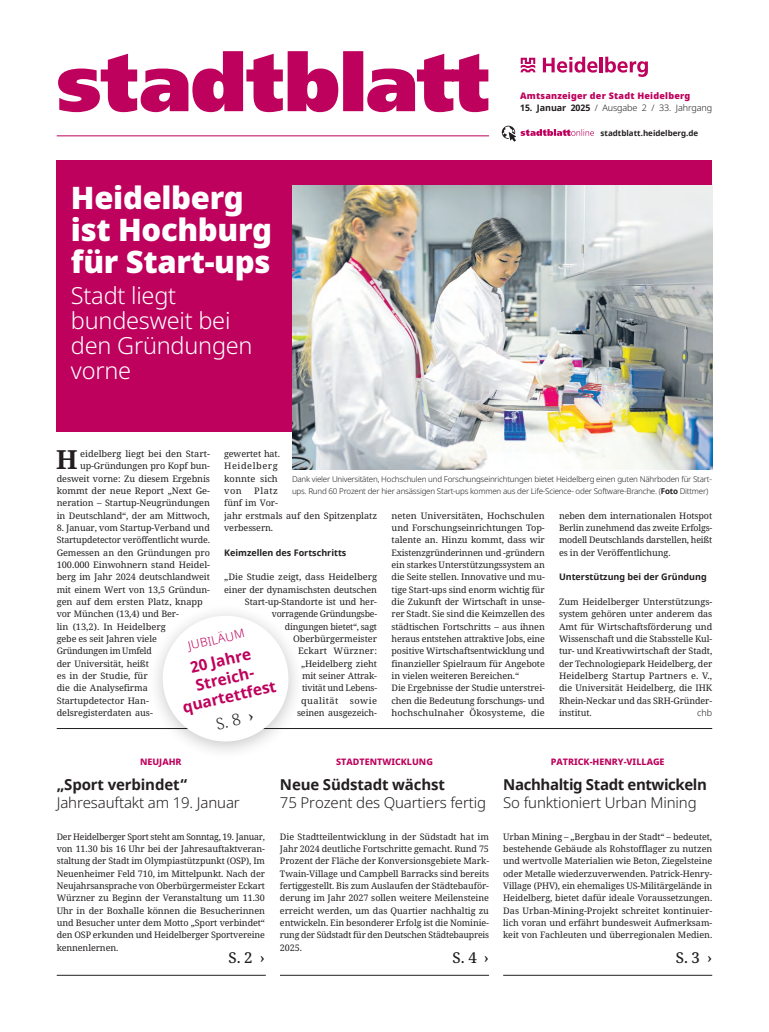
<style>
.page{position:relative;width:769px;height:1032px;background:#fff}
.page>*{position:absolute;margin:0;border:0;box-sizing:border-box;transform-origin:0 0}
.t1{font:900 31px/32px "Noto Sans";letter-spacing:-.01em;color:#fff}
.t2{font:700 26.3px "Noto Serif";color:#231f20}
.t3{font:300 23.5px/25px "Noto Sans";letter-spacing:-.01em;color:#fff}
.t4{font:300 16px "Noto Serif";color:#231f20}
.t5{font:700 15.5px/18.4px "Noto Sans";color:#be015c;text-align:center}
.t6{font:300 15px "Noto Sans";letter-spacing:-.01em;color:#231f20}
.t7{font:700 15px "Noto Sans";letter-spacing:-.01em;color:#231f20}
.t8{font:500 15px "Noto Serif";color:#231f20}
.t9{font:300 12px "Noto Sans";color:#be015c}
.t10{font:9px/12.3px "Noto Serif";letter-spacing:-.01em;color:#231f20;text-align:justify}
.t11{font:700 9px "Noto Sans";color:#231f20}
.t12{font:800 9px "Noto Sans";color:#be015c}
.t13{font:300 9px "Noto Sans";letter-spacing:-.01em;color:#231f20}
.t14{font:900 9px "Noto Sans";letter-spacing:.025em;color:#be015c}
.t15{font:9px "Noto Serif";letter-spacing:.015em;color:#231f20}
.t16{font:9px "Noto Serif";letter-spacing:.045em;color:#231f20}
.t17{font:300 8px/12.3px "Noto Sans";letter-spacing:-.025em;color:#231f20}
.t18{font:700 8px "Noto Sans";color:#231f20}
.s1{font-weight:700}
.s2{font-weight:400}
</style>
<div class="page">
<hr style="left:280px;top:975px;width:209px;height:1px;background:#231f20">
<hr style="left:503px;top:975px;width:208px;height:1px;background:#231f20">
<hr style="left:57px;top:975px;width:209px;height:1px;background:#231f20">
<hr style="left:57px;top:728px;width:654px;height:1px;background:#231f20">
<svg style="left:520px;top:58px;width:15px;height:14px"></svg>
<svg style="left:542px;top:57px;width:55px;height:16px"></svg>
<hr style="left:599px;top:57px;width:3px;height:15px;background:#be015c">
<svg style="left:605px;top:57px;width:42px;height:20px"></svg>
<svg style="left:58px;top:51px;width:430px;height:61px"></svg>
<hr style="left:57px;top:135px;width:432px;height:1px;background:#be015c">
<svg style="left:501px;top:126px;width:92px;height:16px"></svg>
<div style="left:57px;top:161px;width:654px;height:271px;background:#be015c"></div>
<img style="left:292px;top:185px;width:419px;height:284px">
<div style="left:148px;top:604px;width:157px;height:157px;background:#fff"></div>
<svg style="left:156px;top:612px;width:138px;height:136px"></svg>
<p class="t14" style="left:520px;top:89px;width:172px">Amtsanzeiger der Stadt Heidelberg</p>
<p class="t13" style="left:520px;top:102px;width:193px"><span class="s1">15. Januar 2025</span> / Ausgabe 2 / 33. Jahrgang</p>
<h1 class="t1" style="left:71px;top:182px;width:202px">Heidelberg ist Hochburg für Start-ups</h1>
<h3 class="t3" style="left:71px;top:284px;width:183px">Stadt liegt bundesweit bei den Gründungen vorne</h3>
<p class="t18" style="left:600px;top:127px;width:99px">stadtblatt.heidelberg.de</p>
<p class="t10" style="left:57px;top:448px;width:155px;text-align:right">eidelberg liegt bei den Start&shy;up-Gründungen pro Kopf bun&shy;desweit vorne: Zu diesem Ergebnis kommt der neue Report „Next Ge&shy;neration – Startup-Neugründungen in Deutschland“, der am Mittwoch,</p>
<p class="t10" style="left:57px;top:522px;width:155px;text-align:left">8. Januar, vom Startup-Verband und<br>Startupdetector veröffentlicht wurde.<br>Gemessen an den Gründungen pro<br>100.000 Einwohnern stand Heidel&shy;berg im Jahr 2024 deutschlandweit mit einem Wert von 13,5 Gründun&shy;gen auf dem ersten Platz, knapp vor München (13,4) und Ber-<br>lin (13,2). In Heidelberg<br>gebe es seit Jahren viele<br>Gründungen im Umfeld<br>der Universität, heißt<br>es in der Studie, für<br>die die Analysefirma<br>Startupdetector Han&shy;delsregisterdaten aus-</p>
<p class="t10" style="left:224px;top:448px;width:57px;text-align:left">gewertet hat.<br>Heidelberg konnte sich von</p>
<h2 class="t2" style="left:56px;top:441px;width:23px">H</h2>
<p class="t17" style="left:292px;top:473px;width:421px">Dank vieler Universitäten, Hochschulen und Forschungseinrichtungen bietet Heidelberg einen guten Nährboden für Start&shy;ups. Rund 60 Prozent der hier ansässigen Start-ups kommen aus der Life-Science- oder Software-Branche. (<span class="s1">Foto</span> Dittmer)</p>
<p class="t10" style="left:224px;top:485px;width:154px;text-align:left;text-indent:30px">Platz<br>fünf im Vor-<br>jahr erstmals auf den Spitzenplatz verbessern.</p>
<p class="t11" style="left:224px;top:546px;width:124px">Keimzellen des Fortschritts</p>
<p class="t10" style="left:224px;top:571px;width:154px">„Die Studie zeigt, dass Heidelberg</p>
<p class="t10" style="left:224px;top:583px;width:154px">einer der dynamischsten deutschen</p>
<p class="t10" style="left:245px;top:596px;width:133px">Start-up-Standorte ist und her-</p>
<p class="t10" style="left:272px;top:608px;width:106px">vorragende Gründungsbe-</p>
<p class="t10" style="left:285px;top:620px;width:93px">dingungen bietet“, sagt</p>
<p class="t10" style="left:293px;top:633px;width:86px">Oberbürgermeister</p>
<p class="t15" style="left:298px;top:645px;width:80px">Eckart Würzner:</p>
<p class="t10" style="left:301px;top:657px;width:77px">„Heidelberg zieht</p>
<p class="t10" style="left:302px;top:670px;width:77px">mit seiner Attrak-</p>
<p class="t10" style="left:302px;top:682px;width:76px">tivität und Lebens-</p>
<p class="t16" style="left:301px;top:694px;width:39px">qualität</p>
<p class="t10" style="left:391px;top:509px;width:155px;text-align:left">neten Universitäten, Hochschulen und Forschungseinrichtungen Top&shy;talente an. Hinzu kommt, dass wir Existenzgründerinnen und -gründern ein starkes Unterstützungssystem an die Seite stellen. Innovative und mu&shy;tige Start-ups sind enorm wichtig für die Zukunft der Wirtschaft in unse&shy;rer Stadt. Sie sind die Keimzellen des städtischen Fortschritts – aus ihnen heraus entstehen attraktive Jobs, eine positive Wirtschaftsentwicklung und finanzieller Spielraum für Angebote in vielen weiteren Bereichen.“<br>Die Ergebnisse der Studie unterstrei&shy;chen die Bedeutung forschungs- und hochschulnaher Ökosysteme, die</p>
<p class="t10" style="left:558px;top:509px;width:155px">neben dem internationalen Hotspot Berlin zunehmend das zweite Erfolgs&shy;modell Deutschlands darstellen, heißt es in der Veröffentlichung.</p>
<p class="t11" style="left:558px;top:571px;width:149px">Unterstützung bei der Gründung</p>
<p class="t10" style="left:558px;top:596px;width:155px">Zum Heidelberger Unterstützungs&shy;system gehören unter anderem das Amt für Wirtschaftsförderung und Wissenschaft und die Stabsstelle Kul&shy;tur- und Kreativwirtschaft der Stadt, der Technologiepark Heidelberg, der Heidelberg Startup Partners e. V., die Universität Heidelberg, die IHK Rhein-Neckar und das SRH-Gründer&shy;institut.</p>
<h3 class="t9" style="left:186px;top:638px;width:59px;rotate:-13deg">JUBILÄUM</h3>
<h3 class="t5" style="left:172px;top:663px;width:97px;rotate:-13deg">20 Jahre<br>Streich&shy;quartettfest</h3>
<h3 class="t4" style="left:213px;top:713px;width:40px;rotate:-13deg">S. 8 <span class="s2">›</span></h3>
<p class="t10" style="left:297px;top:694px;width:81px;text-align:right">sowie<br>seinen ausgezeich-</p>
<p class="t13" style="left:696px;top:706px;width:17px">chb</p>
<p class="t12" style="left:140px;top:755px;width:43px">NEUJAHR</p>
<h3 class="t7" style="left:57px;top:774px;width:133px">„Sport verbindet“</h3>
<h3 class="t6" style="left:57px;top:792px;width:184px">Jahresauftakt am 19. Januar</h3>
<p class="t10" style="left:57px;top:830px;width:210px">Der Heidelberger Sport steht am Sonntag, 19. Januar, von 11.30 bis 16 Uhr bei der Jahresauftaktveran&shy;staltung der Stadt im Olympiastützpunkt (OSP), Im Neuenheimer Feld 710, im Mittelpunkt. Nach der Neujahrsansprache von Oberbürgermeister Eckart Würzner zu Beginn der Veranstaltung um 11.30<br>Uhr in der Boxhalle können die Besucherinnen und Besucher unter dem Motto „Sport verbindet“ den OSP erkunden und Heidelberger Sportvereine kennenlernen.</p>
<h3 class="t8" style="left:228px;top:947px;width:38px">S. 2 ›</h3>
<p class="t12" style="left:336px;top:755px;width:98px">STADTENTWICKLUNG</p>
<h3 class="t7" style="left:280px;top:774px;width:166px">Neue Südstadt wächst</h3>
<h3 class="t6" style="left:280px;top:792px;width:207px">75 Prozent des Quartiers fertig</h3>
<p class="t10" style="left:280px;top:830px;width:210px">Die Stadtteilentwicklung in der Südstadt hat im Jahr 2024 deutliche Fortschritte gemacht. Rund 75<br>Prozent der Fläche der Konversionsgebiete Mark-Twain-Village und Campbell Barracks sind bereits fertiggestellt. Bis zum Auslaufen der Städtebauför&shy;derung im Jahr 2027 sollen weitere Meilensteine erreicht werden, um das Quartier nachhaltig zu entwickeln. Ein besonderer Erfolg ist die Nominie&shy;rung der Südstadt für den Deutschen Städtebaupreis 2025.</p>
<h3 class="t8" style="left:452px;top:947px;width:38px">S. 4 ›</h3>
<p class="t12" style="left:550px;top:755px;width:115px">PATRICK-HENRY-VILLAGE</p>
<h3 class="t7" style="left:503px;top:774px;width:205px">Nachhaltig Stadt entwickeln</h3>
<h3 class="t6" style="left:503px;top:792px;width:195px">So funktioniert Urban Mining</h3>
<p class="t10" style="left:503px;top:830px;width:210px">Urban Mining – „Bergbau in der Stadt“ – bedeutet, bestehende Gebäude als Rohstofflager zu nutzen und wertvolle Materialien wie Beton, Ziegelsteine oder Metalle wiederzuverwenden. Patrick-Henry-Village (PHV), ein ehemaliges US-Militärgelände in Heidelberg, bietet dafür ideale Voraussetzungen.<br>Das Urban-Mining-Projekt schreitet kontinuier&shy;lich voran und erfährt bundesweit Aufmerksam&shy;keit von Fachleuten und überregionalen Medien.</p>
<h3 class="t8" style="left:675px;top:947px;width:38px">S. 3 ›</h3>
</div>
